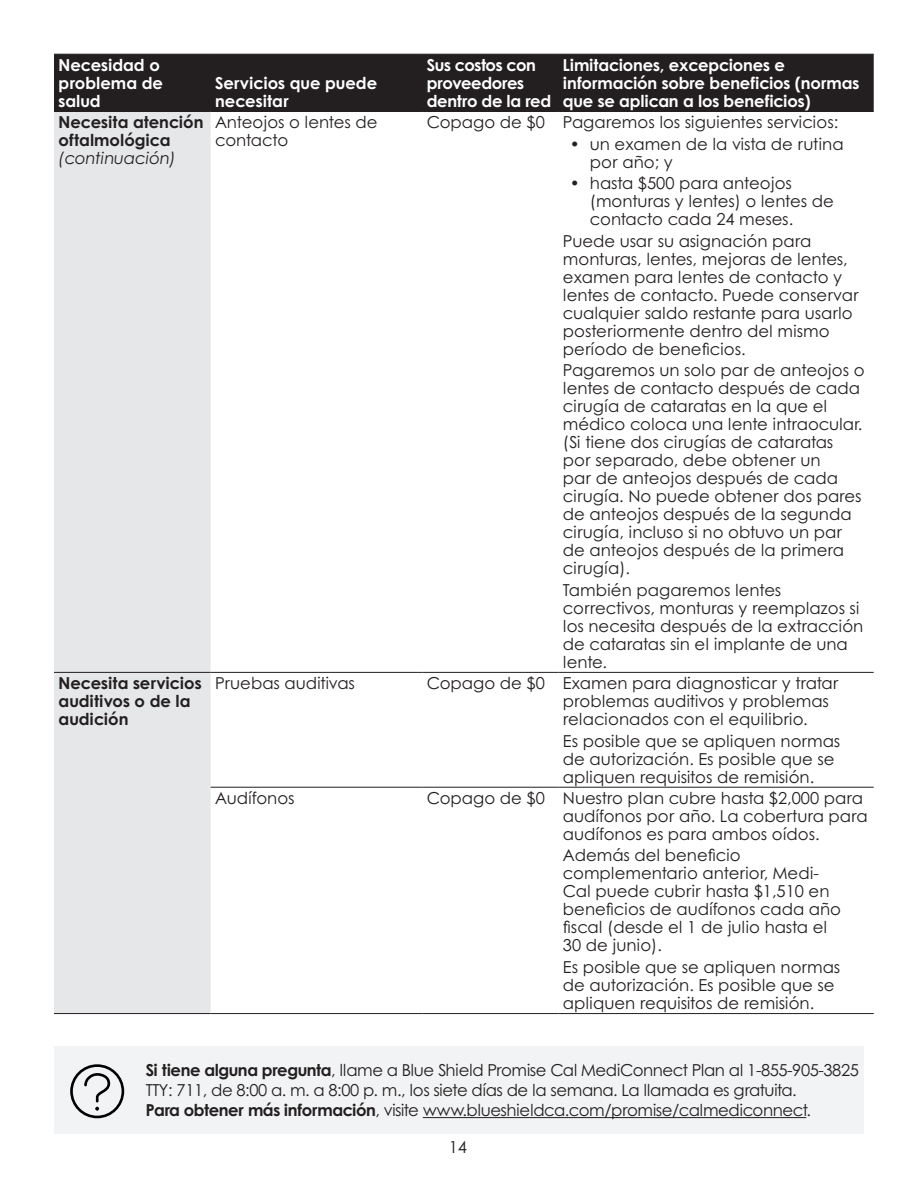
<style>
.page{position:relative;width:918px;height:1188px;background:#fff}
.page>*{position:absolute;margin:0;border:0;box-sizing:border-box;transform-origin:0 0}
.t1{font:16.5px/18px "Century Gothic B";color:#231f20}
.t2{font:16.5px/19.8px "Century Gothic B";letter-spacing:-.025em;color:#231f20}
.t3{font:700 16.5px/18px "Century Gothic B";letter-spacing:-.01em;color:#fff}
.t4{font:700 16.5px/18px "Century Gothic B";color:#231f20}
.s1{font-weight:400;font-style:italic}
.s2{font-weight:700}
</style>
<div class="page">
<div style="left:54px;top:1047px;width:810px;height:87px;background:#f2f3f4"></div>
<hr style="left:423px;top:1117px;width:383px;height:1px;background:#231f20">
<svg style="left:70px;top:1064px;width:54px;height:54px"></svg>
<div style="left:54px;top:55px;width:820px;height:56px;background:#231f20"></div>
<div style="left:54px;top:112px;width:157px;height:901px;background:#e6e7e9"></div>
<hr style="left:54px;top:54px;width:157px;height:1px;background:#231f20">
<hr style="left:211px;top:54px;width:211px;height:1px;background:#231f20">
<hr style="left:422px;top:54px;width:136px;height:1px;background:#231f20">
<hr style="left:558px;top:54px;width:316px;height:1px;background:#231f20">
<hr style="left:54px;top:111px;width:157px;height:1px;background:#231f20">
<hr style="left:211px;top:111px;width:211px;height:1px;background:#231f20">
<hr style="left:422px;top:111px;width:136px;height:1px;background:#231f20">
<hr style="left:558px;top:111px;width:316px;height:1px;background:#231f20">
<hr style="left:211px;top:672px;width:211px;height:1px;background:#231f20">
<hr style="left:422px;top:672px;width:136px;height:1px;background:#231f20">
<hr style="left:558px;top:672px;width:316px;height:1px;background:#231f20">
<hr style="left:211px;top:787px;width:211px;height:1px;background:#231f20">
<hr style="left:422px;top:787px;width:136px;height:1px;background:#231f20">
<hr style="left:558px;top:787px;width:316px;height:1px;background:#231f20">
<hr style="left:211px;top:1013px;width:211px;height:1px;background:#231f20">
<hr style="left:422px;top:1013px;width:136px;height:1px;background:#231f20">
<hr style="left:558px;top:1013px;width:316px;height:1px;background:#231f20">
<hr style="left:54px;top:672px;width:157px;height:1px;background:#231f20">
<hr style="left:54px;top:1013px;width:157px;height:1px;background:#231f20">
<p class="t3" style="left:59px;top:56px;width:106px">Necesidad o problema de salud</p>
<p class="t3" style="left:215px;top:74px;width:164px">Servicios que puede necesitar</p>
<p class="t3" style="left:427px;top:56px;width:126px">Sus costos con proveedores dentro de la red</p>
<p class="t3" style="left:563px;top:56px;width:298px">Limitaciones, excepciones e información sobre beneficios (normas que se aplican a los beneficios)</p>
<p class="t4" style="left:59px;top:113px;width:146px">Necesita atención oftalmológica <span class="s1">(continuación)</span></p>
<p class="t1" style="left:215px;top:113px;width:164px">Anteojos o lentes de contacto</p>
<p class="t1" style="left:427px;top:113px;width:120px">Copago de $0</p>
<p class="t1" style="left:563px;top:113px;width:277px">Pagaremos los siguientes servicios:</p>
<p class="t1" style="left:590px;top:135px;width:255px;text-indent:-20px">• un examen de la vista de rutina por año; y</p>
<p class="t1" style="left:590px;top:174px;width:245px;text-indent:-20px">• hasta $500 para anteojos (monturas y lentes) o lentes de contacto cada 24 meses.</p>
<p class="t1" style="left:563px;top:232px;width:297px">Puede usar su asignación para monturas, lentes, mejoras de lentes, examen para lentes de contacto y lentes de contacto. Puede conservar cualquier saldo restante para usarlo posteriormente dentro del mismo período de beneficios.</p>
<p class="t1" style="left:563px;top:361px;width:303px">Pagaremos un solo par de anteojos o lentes de contacto después de cada cirugía de cataratas en la que el médico coloca una lente intraocular. (Si tiene dos cirugías de cataratas por separado, debe obtener un<br>par de anteojos después de cada cirugía. No puede obtener dos pares de anteojos después de la segunda cirugía, incluso si no obtuvo un par de anteojos después de la primera cirugía).</p>
<p class="t1" style="left:563px;top:581px;width:302px">También pagaremos lentes correctivos, monturas y reemplazos si los necesita después de la extracción de cataratas sin el implante de una lente.</p>
<p class="t4" style="left:59px;top:674px;width:144px">Necesita servicios auditivos o de la audición</p>
<p class="t1" style="left:215px;top:674px;width:141px">Pruebas auditivas</p>
<p class="t1" style="left:427px;top:674px;width:120px">Copago de $0</p>
<p class="t1" style="left:563px;top:674px;width:277px">Examen para diagnosticar y tratar problemas auditivos y problemas relacionados con el equilibrio.</p>
<p class="t1" style="left:563px;top:732px;width:279px">Es posible que se apliquen normas de autorización. Es posible que se apliquen requisitos de remisión.</p>
<p class="t1" style="left:215px;top:789px;width:81px">Audífonos</p>
<p class="t1" style="left:427px;top:789px;width:120px">Copago de $0</p>
<p class="t1" style="left:563px;top:789px;width:306px">Nuestro plan cubre hasta $2,000 para audífonos por año. La cobertura para audífonos es para ambos oídos.</p>
<p class="t1" style="left:563px;top:846px;width:280px">Además del beneficio complementario anterior, Medi-<br>Cal puede cubrir hasta $1,510 en beneficios de audífonos cada año fiscal (desde el 1 de julio hasta el<br>30 de junio).</p>
<p class="t1" style="left:563px;top:958px;width:279px">Es posible que se apliquen normas de autorización. Es posible que se apliquen requisitos de remisión.</p>
<p class="t2" style="left:146px;top:1060px;width:715px"><span class="s2">Si tiene alguna pregunta</span>, llame a Blue Shield Promise Cal MediConnect Plan al 1-855‑905-3825<br>TTY: 711, de 8:00 a. m. a 8:00 p. m., los siete días de la semana. La llamada es gratuita.<br><span class="s2">Para obtener más información</span>, visite www.blueshieldca.com/promise/calmediconnect.</p>
<p class="t1" style="left:449px;top:1138px;width:20px">14</p>
</div>
